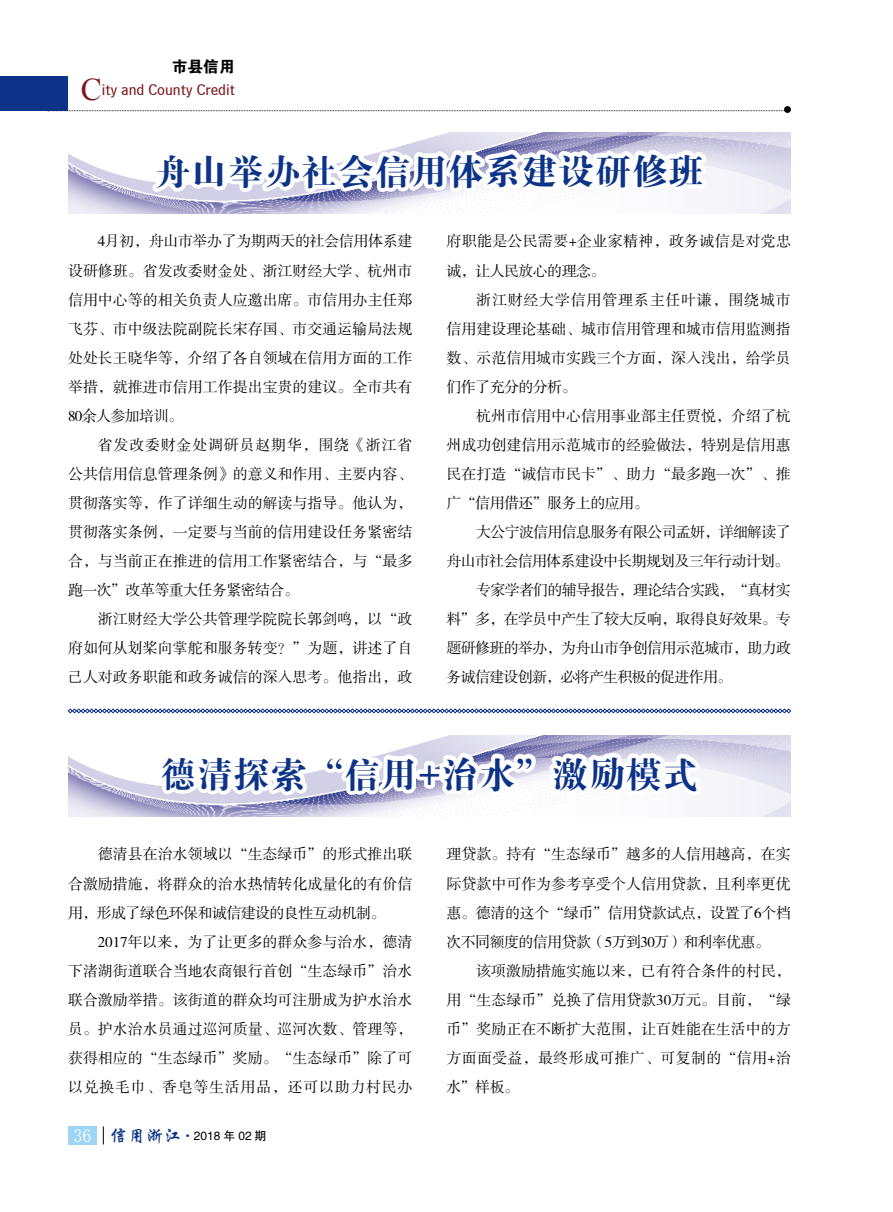
<style>
.page{position:relative;width:893px;height:1212px;background:#fff}
.page>*{position:absolute;margin:0;border:0;box-sizing:border-box;transform-origin:0 0}
.t1{font:36px "FZDBSK GBK1 0";letter-spacing:.02em;color:#0c3388}
.t2{font:15.75px "Bell Centennial BT Sub Caption";color:#7c181d}
.t3{font:15.75px "FZDHTK GBK1 0";color:#000}
.t4{font:15px/29px "FZSSK GBK1 0";color:#000;text-align:justify}
.t5{font:15px "FZSSK GBK1 0";letter-spacing:-.05em;color:#000}
.t6{font:15px "FZSSK GBK1 0";letter-spacing:-.045em;color:#000}
.t7{font:15px/29px "FZSSK GBK1 0";letter-spacing:.02em;color:#000}
.t8{font:12px "FZHTK GBK1 0";color:#000}
.s1{font-family:"Times New Roman";font-size:31.5px}
.s2{font-family:"Sim Sun";font-size:18px;color:#fff}
.s3{font-family:"FZXKK GBK1 0";font-size:18px;color:#0c3388}
.s4{font-family:"Sim Sun";color:#0c3388}
</style>
<div class="page">
<div style="left:68px;top:1126px;width:29px;height:18px;background:#9fd5f4"></div>
<svg style="left:103px;top:1126px;width:1px;height:18px"></svg>
<svg style="left:68px;top:110px;width:716px;height:1px"></svg>
<div style="left:784px;top:106px;width:7px;height:7px;background:#000;border-radius:50%"></div>
<div style="left:0;top:76px;width:68px;height:35px;background:#0c3388"></div>
<img style="left:68px;top:803px;width:723px;height:13px">
<img style="left:68px;top:133px;width:723px;height:81px">
<svg style="left:68px;top:708px;width:723px;height:95px"></svg>
<svg style="left:151px;top:140px;width:560px;height:67px"></svg>
<p class="t3" style="left:172px;top:58px;width:65px">市县信用</p>
<p class="t2" style="left:81px;top:80px;width:155px"><span class="s1">C</span>ity and County Credit</p>
<h1 class="t1" style="left:154px;top:152px;width:552px">舟山举办社会信用体系建设研修班</h1>
<p class="t4" style="left:68px;top:228px;width:346px;text-indent:30px">4月初，舟山市举办了为期两天的社会信用体系建设研修班。省发改委财金处、浙江财经大学、杭州市信用中心等的相关负责人应邀出席。市信用办主任郑飞芬、市中级法院副院长宋存国、市交通运输局法规处处长王晓华等，介绍了各自领域在信用方面的工作举措，就推进市信用工作提出宝贵的建议。全市共有80余人参加培训。</p>
<p class="t4" style="left:68px;top:431px;width:346px;text-indent:30px">省发改委财金处调研员赵期华，围绕《浙江省公共信用信息管理条例》的意义和作用、主要内容、贯彻落实等，作了详细生动的解读与指导。他认为，贯彻落实条例，一定要与当前的信用建设任务紧密结合，与当前正在推进的信用工作紧密结合，与“最多跑一次”改革等重大任务紧密结合。</p>
<p class="t4" style="left:68px;top:605px;width:346px;text-indent:30px">浙江财经大学公共管理学院院长郭剑鸣，以“政府如何从划桨向掌舵和服务转变？”为题，讲述了自己人对政务职能和政务诚信的深入思考。他指出，政</p>
<p class="t7" style="left:446px;top:228px;width:346px">府职能是公民需要+企业家精神，政务诚信是对党忠诚，让人民放心的理念。</p>
<p class="t4" style="left:446px;top:286px;width:346px;text-indent:30px">浙江财经大学信用管理系主任叶谦，围绕城市信用建设理论基础、城市信用管理和城市信用监测指数、示范信用城市实践三个方面，深入浅出，给学员们作了充分的分析。</p>
<p class="t4" style="left:446px;top:402px;width:346px;text-indent:30px">杭州市信用中心信用事业部主任贾悦，介绍了杭州成功创建信用示范城市的经验做法，特别是信用惠民在打造“诚信市民卡”、助力“最多跑一次”、推广“信用借还”服务上的应用。</p>
<p class="t5" style="left:476px;top:524px;width:316px">大公宁波信用信息服务有限公司孟妍，详细解读了</p>
<p class="t5" style="left:446px;top:553px;width:344px">舟山市社会信用体系建设中长期规划及三年行动计划。</p>
<p class="t5" style="left:476px;top:582px;width:316px">专家学者们的辅导报告，理论结合实践，“真材实</p>
<p class="t6" style="left:446px;top:611px;width:346px">料”多，在学员中产生了较大反响，取得良好效果。专</p>
<p class="t6" style="left:446px;top:640px;width:346px">题研修班的举办，为舟山市争创信用示范城市，助力政</p>
<p class="t5" style="left:446px;top:669px;width:287px">务诚信建设创新，必将产生积极的促进作用。</p>
<h1 class="t1" style="left:160px;top:755px;width:539px">德清探索“信用+治水”激励模式</h1>
<p class="t4" style="left:68px;top:841px;width:346px;text-indent:30px">德清县在治水领域以“生态绿币”的形式推出联合激励措施，将群众的治水热情转化成量化的有价信用，形成了绿色环保和诚信建设的良性互动机制。</p>
<p class="t4" style="left:68px;top:928px;width:346px;text-indent:30px">2017年以来，为了让更多的群众参与治水，德清下渚湖街道联合当地农商银行首创“生态绿币”治水联合激励举措。该街道的群众均可注册成为护水治水员。护水治水员通过巡河质量、巡河次数、管理等，获得相应的“生态绿币”奖励。“生态绿币”除了可以兑换毛巾、香皂等生活用品，还可以助力村民办</p>
<p class="t8" style="left:73px;top:1129px;width:195px"><span class="s2">36</span> <span class="s3">信用浙江</span><span class="s4">·</span>2018 年 02 期</p>
<p class="t4" style="left:446px;top:841px;width:346px">理贷款。持有“生态绿币”越多的人信用越高，在实际贷款中可作为参考享受个人信用贷款，且利率更优惠。德清的这个“绿币”信用贷款试点，设置了6个档次不同额度的信用贷款（5万到30万）和利率优惠。</p>
<p class="t4" style="left:446px;top:957px;width:346px;text-indent:30px">该项激励措施实施以来，已有符合条件的村民，用“生态绿币”兑换了信用贷款30万元。目前，“绿币”奖励正在不断扩大范围，让百姓能在生活中的方方面面受益，最终形成可推广、可复制的“信用+治水”样板。</p>
</div>
